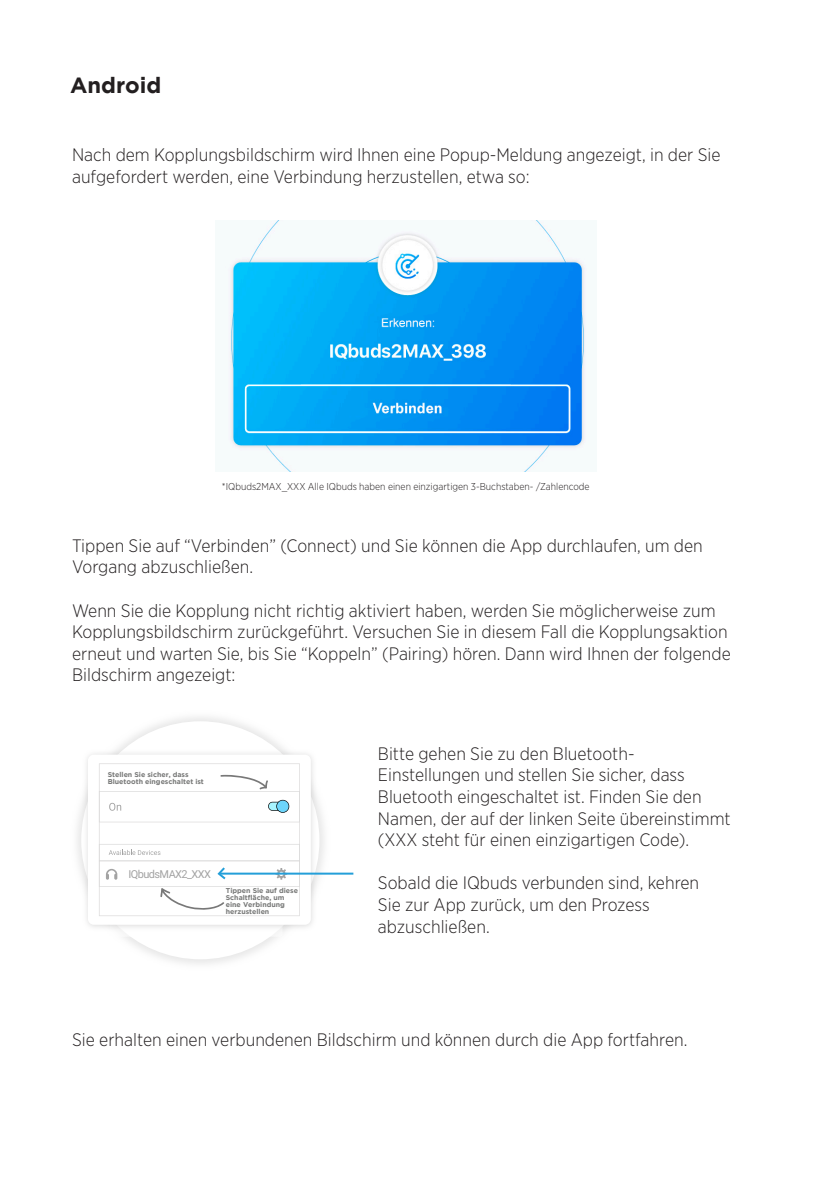
<style>
.page{position:relative;width:840px;height:1191px;background:#fff}
.page>*{position:absolute;margin:0;border:0;box-sizing:border-box;transform-origin:0 0}
.t1{font:700 22px "Gotham";color:#231f20}
.Paragraph_Style_1{font:300 18px/21.6px "Gotham Narrow";color:#231f20}
.t2{font:11px "Roboto";letter-spacing:-.05em;color:#a3a3a3}
.Paragraph_Style_1-2{font:300 10px "Gotham Narrow";color:#231f20}
.t3{font:700 7.8px "Roboto";letter-spacing:-.05em;color:#787878}
.t4{font:700 7px/7px "Gotham";color:#797a79}
</style>
<div class="page">
<img style="left:229px;top:220px;width:356px;height:251px">
<img style="left:82px;top:749px;width:234px;height:178px">
<hr style="left:220px;top:872px;width:133px;height:2px;background:#249fd9">
<svg style="left:88px;top:754px;width:223px;height:182px"></svg>
<div style="left:126px;top:769px;width:92px;height:13px;background:#fff"></div>
<div style="left:224px;top:896px;width:74px;height:9px;background:#fff"></div>
<p class="t1" style="left:70px;top:73px;width:93px">Android</p>
<p class="Paragraph_Style_1" style="left:72px;top:144px;width:649px">Nach dem Kopplungsbildschirm wird Ihnen eine Popup-Meldung angezeigt, in der Sie aufgefordert werden, eine Verbindung herzustellen, etwa so:</p>
<p class="Paragraph_Style_1-2" style="left:222px;top:480px;width:369px">*IQbuds2MAX_XXX Alle IQbuds haben einen einzigartigen 3-Buchstaben- /Zahlencode</p>
<p class="Paragraph_Style_1" style="left:72px;top:534px;width:632px">Tippen Sie auf “Verbinden” (Connect) und Sie können die App durchlaufen, um den<br>Vorgang abzuschließen.</p>
<p class="Paragraph_Style_1" style="left:72px;top:599px;width:659px">Wenn Sie die Kopplung nicht richtig aktiviert haben, werden Sie möglicherweise zum Kopplungsbildschirm zurückgeführt. Versuchen Sie in diesem Fall die Kopplungsaktion erneut und warten Sie, bis Sie “Koppeln” (Pairing) hören. Dann wird Ihnen der folgende Bildschirm angezeigt:</p>
<p class="t4" style="left:108px;top:771px;width:98px">Stellen Sie sicher, dass<br>Bluetooth eingeschaltet ist</p>
<p class="t3" style="left:134px;top:770px;width:84px">Make sure Bluetooth is on</p>
<p class="t2" style="left:128px;top:866px;width:84px">IQbudsMAX2_XXX</p>
<p class="t4" style="left:226px;top:886px;width:74px">Tippen Sie auf diese<br>Schaltfläche, um eine Verbindung herzustellen</p>
<p class="t3" style="left:227px;top:896px;width:62px">Tap this to connect</p>
<p class="Paragraph_Style_1" style="left:378px;top:742px;width:354px">Bitte gehen Sie zu den Bluetooth-Einstellungen und stellen Sie sicher, dass Bluetooth eingeschaltet ist. Finden Sie den Namen, der auf der linken Seite übereinstimmt (XXX steht für einen einzigartigen Code).</p>
<p class="Paragraph_Style_1" style="left:378px;top:871px;width:322px">Sobald die IQbuds verbunden sind, kehren<br>Sie zur App zurück, um den Prozess abzuschließen.</p>
<p class="Paragraph_Style_1" style="left:72px;top:1028px;width:616px">Sie erhalten einen verbundenen Bildschirm und können durch die App fortfahren.</p>
</div>
